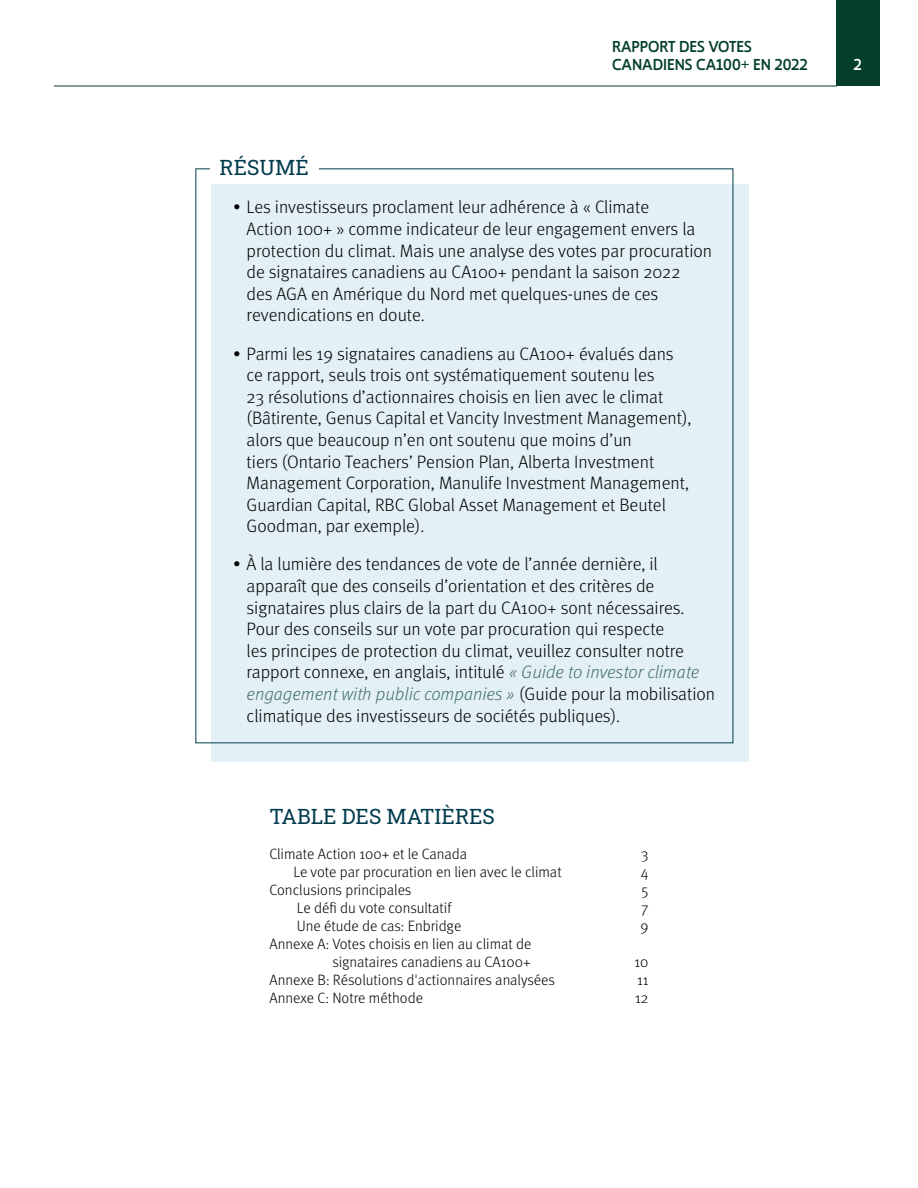
<style>
.page{position:relative;width:918px;height:1188px;background:#fff}
.page>*{position:absolute;margin:0;border:0;box-sizing:border-box;transform-origin:0 0}
.t1{font:21px "Roboto Slab";color:#003b4d}
.t2{font:300 18px/21.6px "Meta Pro";color:#000}
.t3{font:300 15px/18px "Meta Pro";color:#000;text-align:right}
.t4{font:15px/18px "Ligurino Rg";color:#043f2d}
.t5{font:15px "Ligurino Rg";color:#fff}
.s1{font-style:italic;color:#456f6f}
</style>
<div class="page">
<div style="left:837px;top:0;width:43px;height:86px;background:#043f2d"></div>
<hr style="left:54px;top:86px;width:783px;height:1px;background:#043f2d">
<div style="left:211px;top:184px;width:537px;height:577px;background:#e3f0f6"></div>
<p class="t4" style="left:612px;top:36px;width:197px">RAPPORT DES VOTES<br>CANADIENS CA100+ EN 2022</p>
<p class="t1" style="left:220px;top:153px;width:91px">RÉSUMÉ</p>
<p class="t2" style="left:247px;top:196px;width:467px;text-indent:-14px">• Les investisseurs proclament leur adhérence à « Climate<br>Action 100+ » comme indicateur de leur engagement envers la protection du climat. Mais une analyse des votes par procuration de signataires canadiens au CA100+ pendant la saison 2022<br>des AGA en Amérique du Nord met quelques-unes de ces revendications en doute.</p>
<p class="t2" style="left:247px;top:342px;width:446px;text-indent:-14px">• Parmi les 19 signataires canadiens au CA100+ évalués dans ce rapport, seuls trois ont systématiquement soutenu les<br>23 résolutions d’actionnaires choisis en lien avec le climat (Bâtirente, Genus Capital et Vancity Investment Management), alors que beaucoup n’en ont soutenu que moins d’un<br>tiers (Ontario Teachers’ Pension Plan, Alberta Investment Management Corporation, Manulife Investment Management, Guardian Capital, RBC Global Asset Management et Beutel Goodman, par exemple).</p>
<p class="t2" style="left:247px;top:553px;width:470px;text-indent:-14px">• À la lumière des tendances de vote de l’année dernière, il apparaît que des conseils d’orientation et des critères de signataires plus clairs de la part du CA100+ sont nécessaires.<br>Pour des conseils sur un vote par procuration qui respecte<br>les principes de protection du climat, veuillez consulter notre rapport connexe, en anglais, intitulé <span class="s1">« Guide to investor climate engagement with public companies »</span> (Guide pour la mobilisation climatique des investisseurs de sociétés publiques).</p>
<p class="t1" style="left:269px;top:802px;width:227px">TABLE DES MATIÈRES</p>
<p class="t3" style="left:269px;top:844px;width:199px">Climate Action 100+ et le Canada</p>
<p class="t3" style="left:641px;top:844px;width:9px">3</p>
<p class="t3" style="left:293px;top:862px;width:270px">Le vote par procuration en lien avec le climat</p>
<p class="t3" style="left:641px;top:862px;width:9px">4</p>
<p class="t3" style="left:269px;top:880px;width:143px">Conclusions principales</p>
<p class="t3" style="left:642px;top:880px;width:8px">5</p>
<p class="t3" style="left:297px;top:898px;width:156px">Le défi du vote consultatif</p>
<p class="t3" style="left:642px;top:898px;width:8px">7</p>
<p class="t3" style="left:297px;top:916px;width:166px">Une étude de cas: Enbridge</p>
<p class="t3" style="left:641px;top:916px;width:9px">9</p>
<p class="t3" style="left:269px;top:934px;width:263px">Annexe A: Votes choisis en lien au climat de signataires canadiens au CA100+</p>
<p class="t3" style="left:635px;top:952px;width:15px">10</p>
<p class="t3" style="left:269px;top:970px;width:287px">Annexe B: Résolutions d'actionnaires analysées</p>
<p class="t3" style="left:637px;top:970px;width:13px">11</p>
<p class="t3" style="left:269px;top:988px;width:155px">Annexe C: Notre méthode</p>
<p class="t3" style="left:635px;top:988px;width:15px">12</p>
<p class="t5" style="left:854px;top:52px;width:10px">2</p>
</div>
